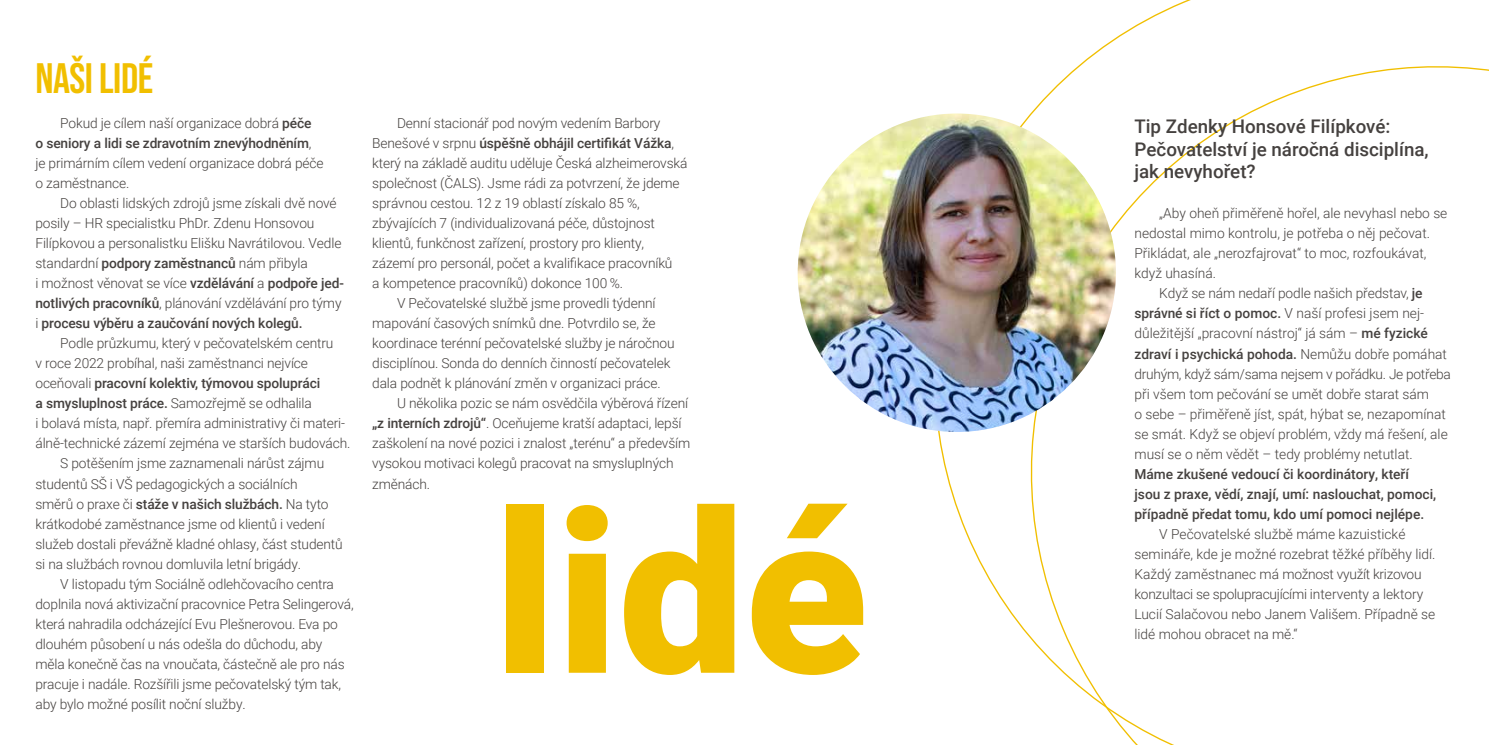
<style>
.page{position:relative;width:1489px;height:745px;background:#fff}
.page>*{position:absolute;margin:0;border:0;box-sizing:border-box;transform-origin:0 0}
.t1{font:900 225px "Roboto";color:#f1bf00}
.t2{font:700 42.5px "Bebas Neue Pro";letter-spacing:-.01em;color:#f1bf00}
.t3{font:500 18.75px/22.5px "Roboto";color:#45413f}
.t4{font:300 13.75px/20px "Roboto";letter-spacing:-.01em;color:#45413f}
.t5{font:500 13.75px/20px "Roboto";color:#45413f}
.s1{font-weight:500}
.s2{font-weight:300}
</style>
<div class="page">
<svg style="left:976px;top:12px;width:512px;height:732px"></svg>
<img style="left:797px;top:113px;width:318px;height:318px;border-radius:159px">
<h2 class="t2" style="left:35px;top:54px;width:119px">NAŠI LIDÉ</h2>
<p class="t4" style="left:35px;top:112px;width:289px;text-indent:25px">Pokud je cílem naší organizace dobrá <span class="s1">péče<br>o seniory a lidi se zdravotním znevýhodněním</span>, je primárním cílem vedení organizace dobrá péče o zaměstnance.</p>
<p class="t4" style="left:35px;top:192px;width:310px;text-indent:25px">Do oblasti lidských zdrojů jsme získali dvě nové posily – HR specialistku PhDr. Zdenu Honsovou Filípkovou a personalistku Elišku Navrátilovou. Vedle standardní <span class="s1">podpory zaměstnanců</span> nám přibyla<br>i možnost věnovat se více <span class="s1">vzdělávání</span> a <span class="s1">podpoře jed&shy;notlivých pracovníků</span>, plánování vzdělávání pro týmy i <span class="s1">procesu výběru a zaučování nových kolegů.</span></p>
<p class="t4" style="left:60px;top:332px;width:275px">Podle průzkumu, který v pečovatelském centru</p>
<p class="t4" style="left:35px;top:352px;width:274px">v roce 2022 probíhal, naši zaměstnanci nejvíce</p>
<p class="t5" style="left:35px;top:372px;width:286px"><span class="s2">oceňovali</span> pracovní kolektiv, týmovou spolupráci</p>
<p class="t4" style="left:35px;top:392px;width:278px"><span class="s1">a smysluplnost práce.</span> Samozřejmě se odhalila</p>
<p class="t4" style="left:35px;top:412px;width:311px">i bolavá místa, např. přemíra administrativy či materi-</p>
<p class="t4" style="left:35px;top:432px;width:316px">álně-technické zázemí zejména ve starších budovách.</p>
<p class="t4" style="left:60px;top:453px;width:265px">S potěšením jsme zaznamenali nárůst zájmu</p>
<p class="t4" style="left:35px;top:473px;width:264px">studentů SŠ i VŠ pedagogických a sociálních</p>
<p class="t5" style="left:35px;top:493px;width:294px"><span class="s2">směrů o praxe či</span> stáže v našich službách. <span class="s2">Na tyto</span></p>
<p class="t4" style="left:35px;top:513px;width:291px">krátkodobé zaměstnance jsme od klientů i vedení</p>
<p class="t4" style="left:35px;top:533px;width:309px">služeb dostali převážně kladné ohlasy, část studentů</p>
<p class="t4" style="left:35px;top:553px;width:267px">si na službách rovnou domluvila letní brigády.</p>
<p class="t4" style="left:60px;top:573px;width:275px">V listopadu tým Sociálně odlehčovacího centra</p>
<p class="t4" style="left:35px;top:593px;width:320px">doplnila nová aktivizační pracovnice Petra Selingerová,</p>
<p class="t4" style="left:35px;top:613px;width:304px">která nahradila odcházející Evu Plešnerovou. Eva po</p>
<p class="t4" style="left:35px;top:633px;width:288px">dlouhém působení u nás odešla do důchodu, aby</p>
<p class="t4" style="left:35px;top:653px;width:311px">měla konečně čas na vnoučata, částečně ale pro nás</p>
<p class="t4" style="left:35px;top:673px;width:307px">pracuje i nadále. Rozšířili jsme pečovatelský tým tak,</p>
<p class="t4" style="left:35px;top:693px;width:212px">aby bylo možné posílit noční služby.</p>
<p class="t4" style="left:397px;top:112px;width:265px">Denní stacionář pod novým vedením Barbory</p>
<p class="t5" style="left:372px;top:132px;width:303px"><span class="s2">Benešové v srpnu</span> úspěšně obhájil certifikát Vážka<span class="s2">,</span></p>
<p class="t4" style="left:372px;top:152px;width:317px">který na základě auditu uděluje Česká alzheimerovská</p>
<p class="t4" style="left:372px;top:172px;width:309px">společnost (ČALS). Jsme rádi za potvrzení, že jdeme</p>
<p class="t4" style="left:372px;top:192px;width:269px">správnou cestou. 12 z 19 oblastí získalo 85 %,</p>
<p class="t4" style="left:372px;top:212px;width:284px">zbývajících 7 (individualizovaná péče, důstojnost</p>
<p class="t4" style="left:372px;top:232px;width:273px">klientů, funkčnost zařízení, prostory pro klienty,</p>
<p class="t4" style="left:372px;top:252px;width:302px">zázemí pro personál, počet a kvalifikace pracovníků</p>
<p class="t4" style="left:372px;top:272px;width:252px">a kompetence pracovníků) dokonce 100 %.</p>
<p class="t4" style="left:397px;top:292px;width:260px">V Pečovatelské službě jsme provedli týdenní</p>
<p class="t4" style="left:372px;top:312px;width:285px">mapování časových snímků dne. Potvrdilo se, že</p>
<p class="t4" style="left:372px;top:332px;width:304px">koordinace terénní pečovatelské služby je náročnou</p>
<p class="t4" style="left:372px;top:352px;width:300px">disciplínou. Sonda do denních činností pečovatelek</p>
<p class="t4" style="left:372px;top:372px;width:290px">dala podnět k plánování změn v organizaci práce.</p>
<p class="t4" style="left:397px;top:392px;width:293px">U několika pozic se nám osvědčila výběrová řízení</p>
<p class="t4" style="left:372px;top:412px;width:311px"><span class="s1">„z interních zdrojů“</span>. Oceňujeme kratší adaptaci, lepší</p>
<p class="t4" style="left:372px;top:432px;width:319px">zaškolení na nové pozici i znalost „terénu“ a především</p>
<p class="t4" style="left:372px;top:453px;width:303px">vysokou motivaci kolegů pracovat na smysluplných</p>
<p class="t4" style="left:372px;top:473px;width:59px">změnách.</p>
<h1 class="t1" style="left:494px;top:434px;width:374px">lidé</h1>
<h3 class="t3" style="left:1134px;top:114px;width:296px">Tip Zdenky Honsové Filípkové:<br>Pečovatelství je náročná disciplína, jak nevyhořet?</h3>
<p class="t4" style="left:1159px;top:203px;width:289px">„Aby oheň přiměřeně hořel, ale nevyhasl nebo se</p>
<p class="t4" style="left:1134px;top:223px;width:297px">nedostal mimo kontrolu, je potřeba o něj pečovat.</p>
<p class="t4" style="left:1134px;top:243px;width:293px">Přikládat, ale „nerozfajrovat“ to moc, rozfoukávat,</p>
<p class="t4" style="left:1134px;top:263px;width:83px">když uhasíná.</p>
<p class="t4" style="left:1159px;top:283px;width:265px">Když se nám nedaří podle našich představ, <span class="s1">je</span></p>
<p class="t5" style="left:1134px;top:303px;width:291px">správné si říct o pomoc. <span class="s2">V naší profesi jsem nej-</span></p>
<p class="t4" style="left:1134px;top:323px;width:295px">důležitější „pracovní nástroj“ já sám – <span class="s1">mé fyzické</span></p>
<p class="t5" style="left:1134px;top:343px;width:314px">zdraví i psychická pohoda. <span class="s2">Nemůžu dobře pomáhat</span></p>
<p class="t4" style="left:1134px;top:363px;width:318px">druhým, když sám/sama nejsem v pořádku. Je potřeba</p>
<p class="t4" style="left:1134px;top:383px;width:296px">při všem tom pečování se umět dobře starat sám</p>
<p class="t4" style="left:1134px;top:403px;width:313px">o sebe – přiměřeně jíst, spát, hýbat se, nezapomínat</p>
<p class="t4" style="left:1134px;top:423px;width:315px">se smát. Když se objeví problém, vždy má řešení, ale</p>
<p class="t4" style="left:1134px;top:443px;width:280px">musí se o něm vědět – tedy problémy netutlat.</p>
<p class="t5" style="left:1134px;top:463px;width:303px">Máme zkušené vedoucí či koordinátory, kteří jsou z praxe, vědí, znají, umí: naslouchat, pomoci, případně předat tomu, kdo umí pomoci nejlépe.</p>
<p class="t4" style="left:1134px;top:523px;width:302px;text-indent:25px">V Pečovatelské službě máme kazuistické semináře, kde je možné rozebrat těžké příběhy lidí.<br>Každý zaměstnanec má možnost využít krizovou konzultaci se spolupracujícími interventy a lektory Lucií Salačovou nebo Janem Vališem. Případně se lidé mohou obracet na mě.“</p>
</div>
